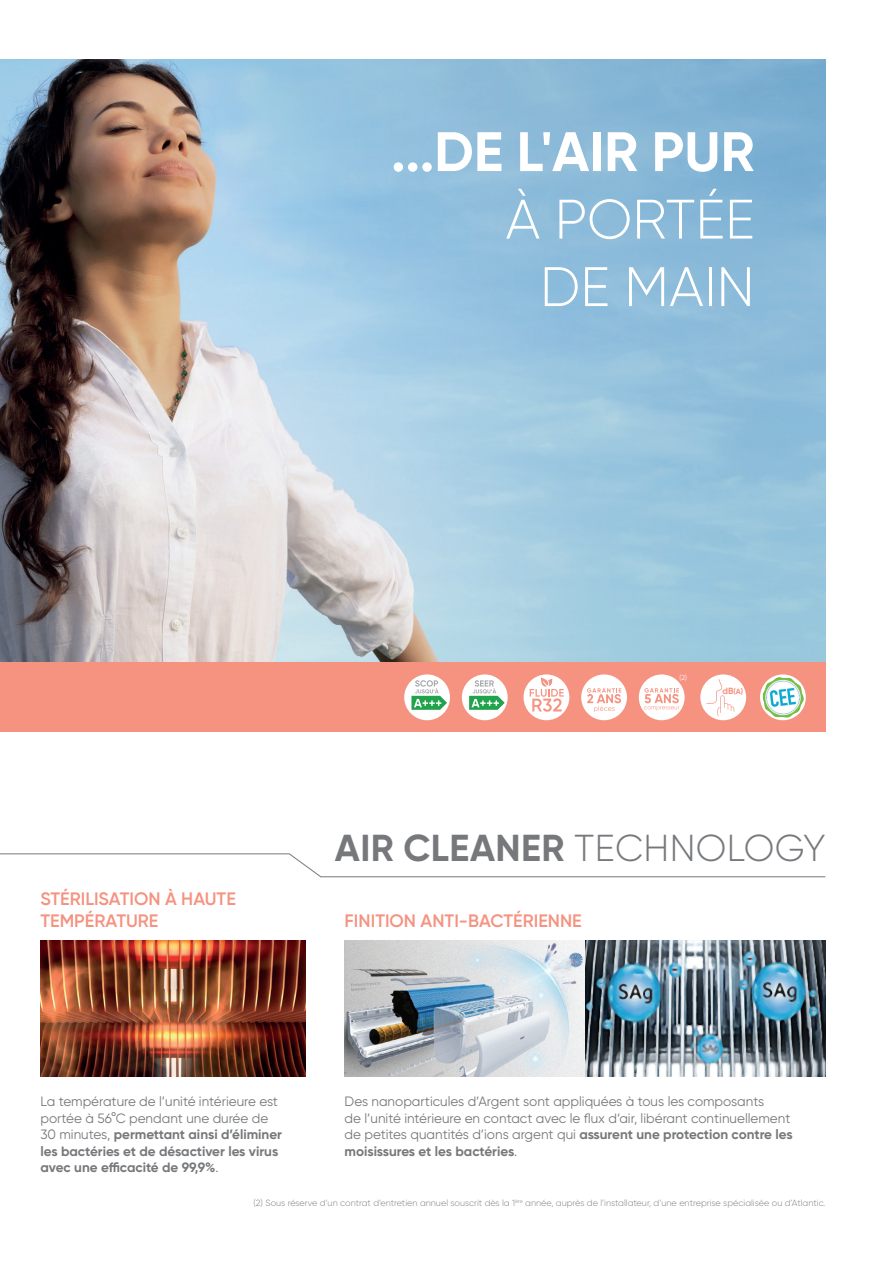
<style>
.page{position:relative;width:885px;height:1263px;background:#fff}
.page>*{position:absolute;margin:0;border:0;box-sizing:border-box;transform-origin:0 0}
.t1{font:700 55.5px "Gilroy";color:#fff}
.t2{font:300 55.5px/67.5px "Gilroy";color:#fff;text-align:right}
.t3{font:700 37.5px "Gilroy";letter-spacing:.01em;color:#76787b}
.t4{font:600 18px/21.6px "Gilroy";color:#f59280}
.t5{font:13.5px/16.5px "Gilroy";color:#76787b}
.t6{font:700 13.5px/16.5px "Gilroy";color:#76787b}
.t7{font:300 9px "Gilroy";color:#808285}
.t8{font:700 7.5px "Gilroy";color:#f59280}
.t9{font:7.05px "Gilroy";color:#fff}
.s1{font-size:9px}
.s2{font-weight:300}
.s3{font-weight:400}
.s4{font-weight:700}
</style>
<div class="page">
<img style="left:0;top:60px;width:825px;height:602px">
<div style="left:0;top:662px;width:825px;height:70px;background:#f59280"></div>
<img style="left:40px;top:940px;width:266px;height:136px">
<img style="left:344px;top:940px;width:481px;height:136px">
<svg style="left:0;top:853px;width:826px;height:24px"></svg>
<div style="left:638px;top:674px;width:46px;height:46px;background:#fff;border-radius:50%"></div>
<svg style="left:644px;top:688px;width:35px;height:22px"></svg>
<div style="left:523px;top:674px;width:46px;height:46px;background:#fff;border-radius:50%"></div>
<svg style="left:529px;top:677px;width:35px;height:35px"></svg>
<div style="left:581px;top:674px;width:46px;height:46px;background:#fff;border-radius:50%"></div>
<svg style="left:587px;top:688px;width:34px;height:24px"></svg>
<div style="left:462px;top:674px;width:45px;height:46px;background:#fff;border-radius:50%"></div>
<svg style="left:469px;top:680px;width:35px;height:30px"></svg>
<div style="left:404px;top:674px;width:46px;height:46px;background:#fff;border-radius:50%"></div>
<svg style="left:411px;top:680px;width:36px;height:30px"></svg>
<div style="left:700px;top:674px;width:46px;height:46px;background:#fff;border-radius:50%"></div>
<svg style="left:760px;top:674px;width:45px;height:46px"></svg>
<img style="left:762px;top:677px;width:43px;height:40px">
<svg style="left:706px;top:679px;width:28px;height:37px"></svg>
<h1 class="t1" style="left:391px;top:117px;width:365px">...DE L'AIR PUR</h1>
<h1 class="t2" style="left:505px;top:185px;width:251px">À PORTÉE<br>DE MAIN</h1>
<p class="t9" style="left:679px;top:673px;width:9px">(2)</p>
<p class="t8" style="left:722px;top:687px;width:22px"><span class="s1">dB</span>(A)</p>
<h3 class="t4" style="left:40px;top:888px;width:197px">STÉRILISATION À HAUTE<br>TEMPÉRATURE</h3>
<h2 class="t3" style="left:335px;top:824px;width:492px">AIR CLEANER <span class="s2">TECHNOLOGY</span></h2>
<h3 class="t4" style="left:344px;top:909px;width:238px">FINITION ANTI-BACTÉRIENNE</h3>
<p class="t6" style="left:40px;top:1093px;width:243px"><span class="s3">La température de l’unité intérieure est portée à 56°C pendant une durée de 30 minutes,</span> permettant ainsi d’éliminer les bactéries et de désactiver les virus avec une efficacité de 99,9%<span class="s3">.</span></p>
<p class="t5" style="left:344px;top:1093px;width:449px">Des nanoparticules d’Argent sont appliquées à tous les composants<br>de l’unité intérieure en contact avec le flux d’air, libérant continuellement de petites quantités d’ions argent qui <span class="s4">assurent une protection contre les moisissures et les bactéries</span>.</p>
<p class="t7" style="left:253px;top:1197px;width:573px">(2) Sous réserve d’un contrat d’entretien annuel souscrit dès la 1<sup>ère</sup> année, auprès de l’installateur, d’une entreprise spécialisée ou d’Atlantic.</p>
</div>
